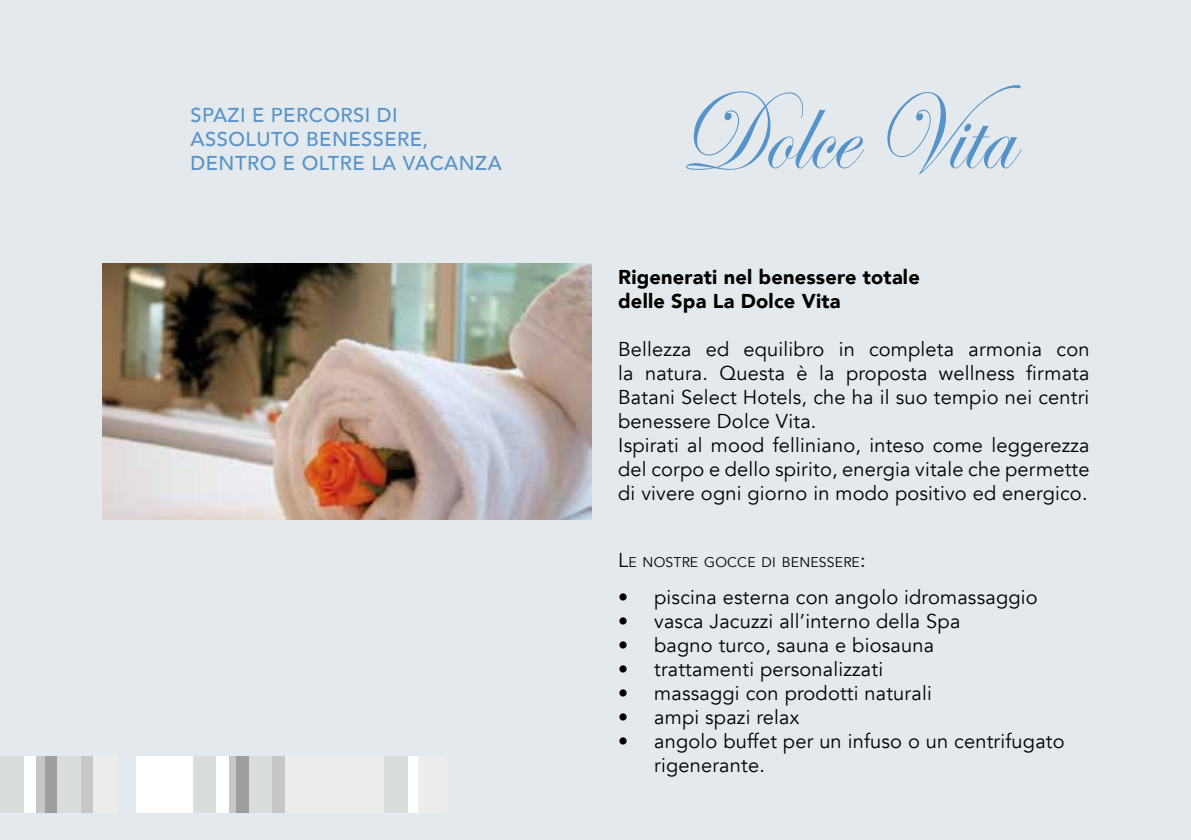
<style>
.page{position:relative;width:1191px;height:840px;background:#fff}
.page>*{position:absolute;margin:0;border:0;box-sizing:border-box;transform-origin:0 0}
.t1{font:20px/24px "Avenir";letter-spacing:.01em;color:#000}
.t2{font:500 20px/24px "Avenir";letter-spacing:.025em;color:#5693c9}
.t3{font:900 20px/24px "Avenir";letter-spacing:.01em;color:#000}
.t4{font:14px "Avenir";letter-spacing:.015em;color:#000}
.s1{font-size:20px}
</style>
<div class="page">
<div style="left:0;top:0;width:1191px;height:839px;background:#e3e9ec"></div>
<svg style="left:686px;top:91px;width:178px;height:79px"></svg>
<svg style="left:887px;top:85px;width:134px;height:89px"></svg>
<div style="left:0;top:755px;width:24px;height:57px;background:#daddde"></div>
<div style="left:24px;top:755px;width:12px;height:57px;background:#fff"></div>
<div style="left:36px;top:755px;width:10px;height:57px;background:#c6c7c8"></div>
<div style="left:45px;top:755px;width:12px;height:57px;background:#9c9e9f"></div>
<div style="left:57px;top:755px;width:25px;height:57px;background:#daddde"></div>
<div style="left:81px;top:755px;width:13px;height:57px;background:#c6c7c8"></div>
<div style="left:94px;top:755px;width:23px;height:57px;background:#eceded"></div>
<div style="left:137px;top:755px;width:56px;height:57px;background:#fff"></div>
<div style="left:193px;top:755px;width:23px;height:57px;background:#daddde"></div>
<div style="left:217px;top:755px;width:12px;height:57px;background:#fff"></div>
<div style="left:229px;top:755px;width:8px;height:57px;background:#c6c7c8"></div>
<div style="left:237px;top:755px;width:12px;height:57px;background:#9c9e9f"></div>
<div style="left:249px;top:755px;width:23px;height:57px;background:#daddde"></div>
<div style="left:272px;top:755px;width:14px;height:57px;background:#c6c7c8"></div>
<div style="left:285px;top:755px;width:99px;height:57px;background:#eceded"></div>
<div style="left:384px;top:755px;width:24px;height:57px;background:#daddde"></div>
<div style="left:408px;top:755px;width:12px;height:57px;background:#fff"></div>
<div style="left:418px;top:755px;width:29px;height:57px;background:#eceded"></div>
<img style="left:103px;top:264px;width:488px;height:255px">
<p class="t2" style="left:190px;top:102px;width:313px">SPAZI E PERCORSI DI<br>ASSOLUTO BENESSERE,<br>DENTRO E OLTRE LA VACANZA</p>
<p class="t3" style="left:618px;top:264px;width:303px">Rigenerati nel benessere totale delle Spa La Dolce Vita</p>
<p class="t1" style="left:618px;top:337px;width:473px">Bellezza ed equilibro in completa armonia con la natura. Questa è la proposta wellness firmata Batani Select Hotels, che ha il suo tempio nei centri benessere Dolce Vita.<br>Ispirati al mood felliniano, inteso come leggerezza del corpo e dello spirito, energia vitale che permette di vivere ogni giorno in modo positivo ed energico.</p>
<p class="t4" style="left:618px;top:554px;width:249px"><span class="s1">L</span>E NOSTRE GOCCE DI BENESSERE<span class="s1">:</span></p>
<p class="t1" style="left:618px;top:584px;width:421px">• piscina esterna con angolo idromassaggio</p>
<p class="t1" style="left:618px;top:608px;width:344px">• vasca Jacuzzi all’interno della Spa</p>
<p class="t1" style="left:618px;top:632px;width:317px">• bagno turco, sauna e biosauna</p>
<p class="t1" style="left:618px;top:656px;width:266px">• trattamenti personalizzati</p>
<p class="t1" style="left:618px;top:680px;width:315px">• massaggi con prodotti naturali</p>
<p class="t1" style="left:618px;top:704px;width:183px">• ampi spazi relax</p>
<p class="t1" style="left:654px;top:728px;width:412px;text-indent:-36px">• angolo buffet per un infuso o un centrifugato rigenerante.</p>
</div>
